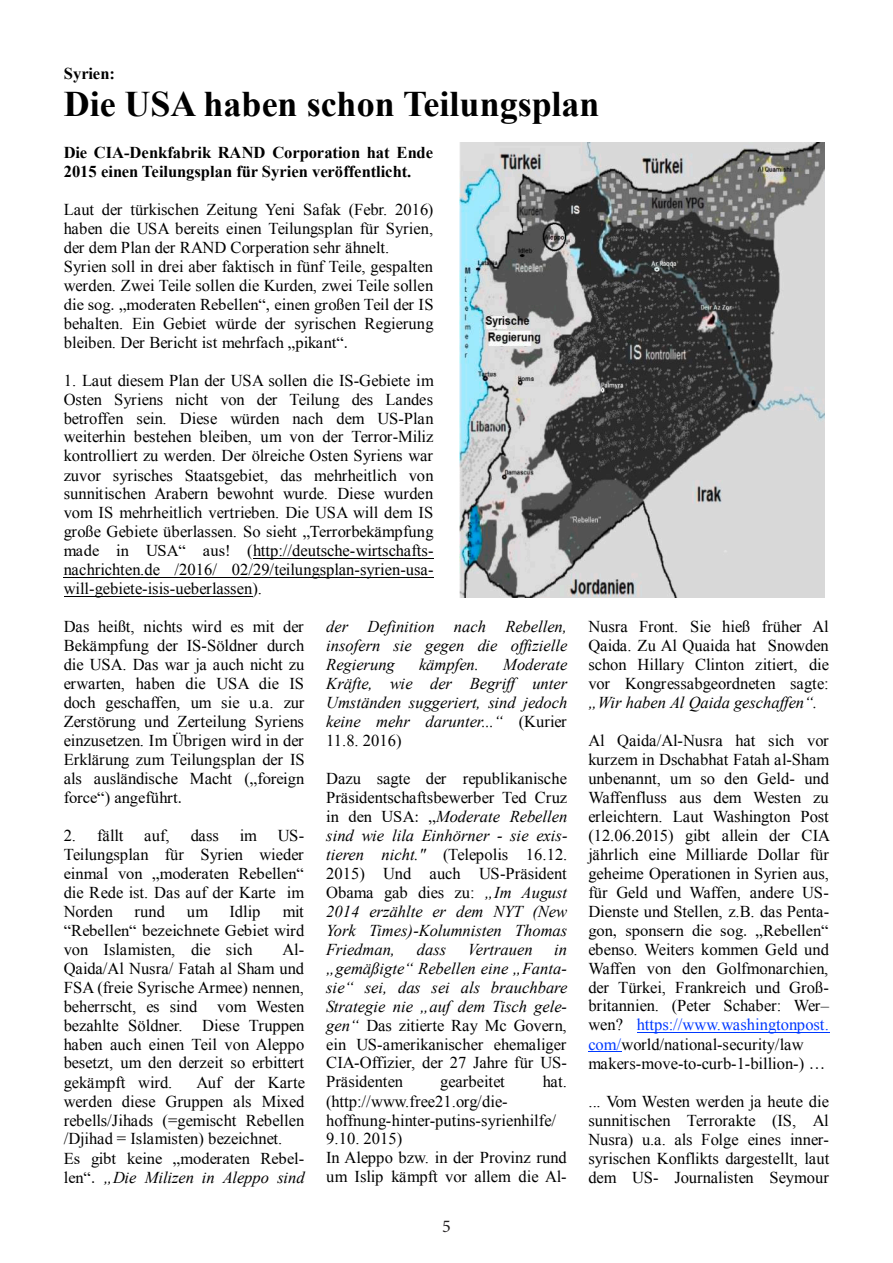
<style>
.page{position:relative;width:893px;height:1263px;background:#fff}
.page>*{position:absolute;margin:0;border:0;box-sizing:border-box;transform-origin:0 0}
.t1{font:700 36px "Times New Roman";color:#000}
.t2{font:18px "Minion Pro";color:#231f20}
.t3{font:16.5px/18.9px "Times New Roman";color:#000;text-align:justify}
.t4{font:italic 16.5px/18.9px "Times New Roman";color:#000;text-align:justify}
.t5{font:700 16.5px/18.8px "Times New Roman";color:#000}
.s1{color:#0039ff}
.s2{font-style:normal}
.s3{font-style:italic}
</style>
<div class="page">
<hr style="left:253px;top:558px;width:181px;height:1px;background:#000">
<hr style="left:64px;top:577px;width:370px;height:1px;background:#000">
<hr style="left:64px;top:596px;width:188px;height:1px;background:#000">
<img style="left:459px;top:143px;width:365px;height:454px">
<hr style="left:637px;top:1032px;width:192px;height:1px;background:#0039ff">
<hr style="left:588px;top:1051px;width:33px;height:1px;background:#0039ff">
<p class="t5" style="left:64px;top:64px;width:53px">Syrien:</p>
<h1 class="t1" style="left:64px;top:79px;width:537px">Die USA haben schon Teilungsplan</h1>
<p class="t5" style="left:64px;top:143px;width:371px">Die CIA-Denkfabrik RAND Corporation hat Ende<br>2015 einen Teilungsplan für Syrien veröffentlicht.</p>
<p class="t3" style="left:64px;top:200px;width:371px;text-align:left">Laut der türkischen Zeitung Yeni Safak (Febr. 2016) haben die USA bereits einen Teilungsplan für Syrien, der dem Plan der RAND Corperation sehr ähnelt.<br>Syrien soll in drei aber faktisch in fünf Teile, gespalten werden. Zwei Teile sollen die Kurden, zwei Teile sollen die sog. „moderaten Rebellen“, einen großen Teil der IS behalten. Ein Gebiet würde der syrischen Regierung bleiben. Der Bericht ist mehrfach „pikant“.</p>
<p class="t3" style="left:64px;top:370px;width:372px">1. Laut diesem Plan der USA sollen die IS-Gebiete im Osten Syriens nicht von der Teilung des Landes betroffen sein. Diese würden nach dem US-Plan weiterhin bestehen bleiben, um von der Terror-Miliz kontrolliert zu werden. Der ölreiche Osten Syriens war zuvor syrisches Staatsgebiet, das mehrheitlich von sunnitischen Arabern bewohnt wurde. Diese wurden vom IS mehrheitlich vertrieben. Die USA will dem IS große Gebiete überlassen. So sieht „Terrorbekämpfung made in USA“ aus! (http://deutsche-wirtschafts&shy;nachrichten.de /2016/ 02/29/teilungsplan-syrien-usa&shy;will-gebiete-isis-ueberlassen).</p>
<p class="t3" style="left:64px;top:617px;width:243px">Das heißt, nichts wird es mit der Bekämpfung der IS-Söldner durch die USA. Das war ja auch nicht zu erwarten, haben die USA die IS doch geschaffen, um sie u.a. zur Zerstörung und Zerteilung Syriens einzusetzen. Im Übrigen wird in der Erklärung zum Teilungsplan der IS als ausländische Macht („foreign force“) angeführt.</p>
<p class="t3" style="left:64px;top:826px;width:61px">2. fällt</p>
<p class="t3" style="left:144px;top:826px;width:27px">auf,</p>
<p class="t3" style="left:191px;top:826px;width:30px">dass</p>
<p class="t3" style="left:588px;top:617px;width:242px">Nusra Front. Sie hieß früher Al Qaida. Zu Al Quaida hat Snowden schon Hillary Clinton zitiert, die vor Kongressabgeordneten sagte:</p>
<p class="t4" style="left:588px;top:692px;width:230px">„Wir haben Al Qaida geschaffen“.</p>
<p class="t3" style="left:588px;top:731px;width:243px;text-align:left">Al Qaida/Al-Nusra hat sich vor kurzem in Dschabhat Fatah al-Sham unbenannt, um so den Geld- und Waffenfluss aus dem Westen zu erleichtern. Laut Washington Post (12.06.2015) gibt allein der CIA jährlich eine Milliarde Dollar für geheime Operationen in Syrien aus, für Geld und Waffen, andere US-Dienste und Stellen, z.B. das Penta&shy;gon, sponsern die sog. „Rebellen“ ebenso. Weiters kommen Geld und Waffen von den Golfmonarchien, der Türkei, Frankreich und Groß&shy;britannien. (Peter Schaber: Wer– wen? <span class="s1">https://www.washingtonpost. com/</span>world/national-security/law makers-move-to-curb-1-billion-) …</p>
<p class="t3" style="left:588px;top:1091px;width:242px">... Vom Westen werden ja heute die sunnitischen Terrorakte (IS, Al Nusra) u.a. als Folge eines inner&shy;syrischen Konflikts dargestellt, laut dem US- Journalisten Seymour</p>
<p class="t4" style="left:326px;top:617px;width:243px">der Definition nach Rebellen, insofern sie gegen die offizielle Regierung</p>
<p class="t4" style="left:326px;top:655px;width:243px;text-indent:177px">Moderate Kräfte, wie der Begriff unter Umständen suggeriert, sind jedoch keine mehr darunter...“ <span class="s2">(Kurier 11.8. 2016)</span></p>
<p class="t4" style="left:326px;top:769px;width:243px"><span class="s2">Dazu sagte der republikanische Präsidentschaftsbewerber Ted Cruz in den USA: „</span>Moderate Rebellen sind wie lila Einhörner - sie exis&shy;tieren nicht." <span class="s2">(Telepolis 16.12.<br>2015) Und auch US-Präsident Obama gab dies zu:</span> „Im August 2014 erzählte er dem NYT (New York Times)-Kolumnisten Thomas Friedman,</p>
<p class="t4" style="left:419px;top:655px;width:61px">kämpfen.</p>
<p class="t3" style="left:64px;top:826px;width:242px;text-indent:176px">im US-Teilungsplan für Syrien wieder einmal von „moderaten Rebellen“ die Rede ist. Das auf der Karte im Norden</p>
<p class="t3" style="left:64px;top:902px;width:242px;text-indent:219px">mit “Rebellen“ bezeichnete Gebiet wird von Islamisten, die sich</p>
<p class="t3" style="left:135px;top:902px;width:32px">rund</p>
<p class="t3" style="left:187px;top:902px;width:23px">um</p>
<p class="t3" style="left:230px;top:902px;width:32px">Idlip</p>
<p class="t4" style="left:417px;top:939px;width:31px">dass</p>
<p class="t4" style="left:468px;top:939px;width:66px">Vertrauen</p>
<p class="t3" style="left:64px;top:939px;width:242px;text-indent:219px">Al-Qaida/Al Nusra/ Fatah al Sham und FSA (freie Syrische Armee) nennen, beherrscht, es sind vom Westen bezahlte Söldner. Diese Truppen haben auch einen Teil von Aleppo besetzt, um den derzeit so erbittert gekämpft wird.</p>
<p class="t3" style="left:326px;top:939px;width:243px;text-indent:228px"><span class="s3">in „gemäßigte“ Rebellen eine „Fanta&shy;sie“ sei, das sei als brauchbare Strategie nie „auf dem Tisch gele&shy;gen“</span> Das zitierte Ray Mc Govern, ein US-amerikanischer ehemaliger CIA-Offizier, der 27 Jahre für US-Präsidenten</p>
<p class="t3" style="left:440px;top:1072px;width:66px">gearbeitet</p>
<p class="t3" style="left:543px;top:1072px;width:26px">hat.</p>
<p class="t3" style="left:326px;top:1091px;width:242px;text-align:left">(http://www.free21.org/die&shy;hoffnung-hinter-putins-syrienhilfe/<br>9.10. 2015)<br>In Aleppo bzw. in der Provinz rund um Islip kämpft vor allem die Al-</p>
<p class="t3" style="left:64px;top:1072px;width:243px;text-align:left;text-indent:133px">Auf der Karte werden diese Gruppen als Mixed rebells/Jihads (=gemischt Rebellen /Djihad = Islamisten) bezeichnet.<br>Es gibt keine „moderaten Rebel&shy;len“. <span class="s3">„Die Milizen in Aleppo sind</span></p>
<p class="t2" style="left:442px;top:1214px;width:10px">5</p>
</div>
